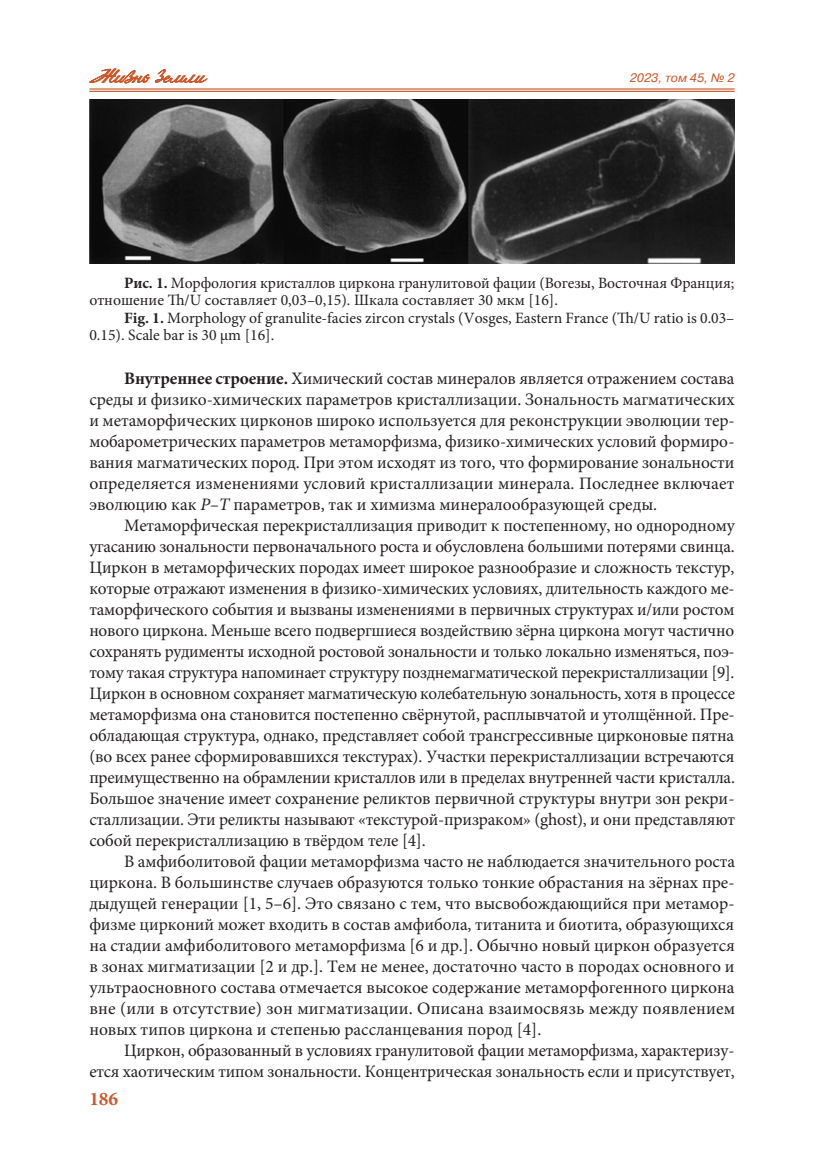
<style>
.page{position:relative;width:819px;height:1166px;background:#fff}
.page>*{position:absolute;margin:0;border:0;box-sizing:border-box;transform-origin:0 0}
.t1{font:700 19.25px "Minion Pro";color:#cb572b}
.оснТЕКСТ{font:17.5px/21px "Minion Pro";letter-spacing:-.01em;color:#231f20;text-align:justify}
.оснТЕКСТ-2{font:15.75px/17.5px "Minion Pro";color:#231f20}
.t2{font:italic 12.25px "Pragmatica C";color:#cb572b}
.s1{font-weight:700}
.s2{font-style:italic}
</style>
<div class="page">
<hr style="left:89px;top:88px;width:645px;height:2px;background:#cb572b">
<hr style="left:89px;top:91px;width:645px;height:1px;background:#cb572b">
<svg style="left:89px;top:68px;width:118px;height:15px"></svg>
<img style="left:89px;top:99px;width:645px;height:165px">
<p class="t2" style="left:629px;top:71px;width:106px">2023, том 45, № 2</p>
<p class="оснТЕКСТ-2" style="left:89px;top:274px;width:646px;text-indent:35px"><span class="s1">Рис. 1.</span> Морфология кристаллов циркона гранулитовой фации (Вогезы, Восточная Франция; отношение Th/U составляет 0,03–0,15). Шкала составляет 30 мкм [16].</p>
<p class="оснТЕКСТ-2" style="left:89px;top:309px;width:646px;text-indent:35px"><span class="s1">Fig. 1.</span> Morphology of granulite-facies zircon crystals (Vosges, Eastern France (Th/U ratio is 0.03–<br>0.15). Scale bar is 30 µm [16].</p>
<p class="оснТЕКСТ" style="left:89px;top:368px;width:646px;text-indent:35px"><span class="s1">Внутреннее строение.</span> Химический состав минералов является отражением состава среды и физико-химических параметров кристаллизации. Зональность магматических и метаморфических цирконов широко используется для реконструкции эволюции тер&shy;мобарометрических параметров метаморфизма, физико-химических условий формиро&shy;вания магматических пород. При этом исходят из того, что формирование зональности определяется изменениями условий кристаллизации минерала. Последнее включает эволюцию как <span class="s2">Р–Т</span> параметров, так и химизма минералообразующей среды.</p>
<p class="оснТЕКСТ" style="left:89px;top:515px;width:647px;text-indent:35px">Метаморфическая перекристаллизация приводит к постепенному, но однородному угасанию зональности первоначального роста и обусловлена большими потерями свинца.<br>Циркон в метаморфических породах имеет широкое разнообразие и сложность текстур, которые отражают изменения в физико-химических условиях, длительность каждого ме&shy;таморфического события и вызваны изменениями в первичных структурах и/или ростом нового циркона. Меньше всего подвергшиеся воздействию зёрна циркона могут частично сохранять рудименты исходной ростовой зональности и только локально изменяться, поэ&shy;тому такая структура напоминает структуру позднемагматической перекристаллизации [9].<br>Циркон в основном сохраняет магматическую колебательную зональность, хотя в процессе метаморфизма она становится постепенно свёрнутой, расплывчатой и утолщённой. Пре&shy;обладающая структура, однако, представляет собой трансгрессивные цирконовые пятна (во всех ранее сформировавшихся текстурах). Участки перекристаллизации встречаются преимущественно на обрамлении кристаллов или в пределах внутренней части кристалла.<br>Большое значение имеет сохранение реликтов первичной структуры внутри зон рекри&shy;сталлизации. Эти реликты называют «текстурой-призраком» (ghost), и они представляют собой перекристаллизацию в твёрдом теле [4].</p>
<p class="оснТЕКСТ" style="left:89px;top:851px;width:647px;text-indent:35px">В амфиболитовой фации метаморфизма часто не наблюдается значительного роста циркона. В большинстве случаев образуются только тонкие обрастания на зёрнах пре&shy;дыдущей генерации [1, 5–6]. Это связано с тем, что высвобождающийся при метамор&shy;физме цирконий может входить в состав амфибола, титанита и биотита, образующихся на стадии амфиболитового метаморфизма [6 и др.]. Обычно новый циркон образуется в зонах мигматизации [2 и др.]. Тем не менее, достаточно часто в породах основного и ультраосновного состава отмечается высокое содержание метаморфогенного циркона вне (или в отсутствие) зон мигматизации. Описана взаимосвязь между появлением новых типов циркона и степенью рассланцевания пород [4].</p>
<p class="оснТЕКСТ" style="left:89px;top:1040px;width:647px;text-align:right">Циркон, образованный в условиях гранулитовой фации метаморфизма, характеризу-<br>ется хаотическим типом зональности. Концентрическая зональность если и присутствует,</p>
<p class="t1" style="left:89px;top:1085px;width:30px">186</p>
</div>
